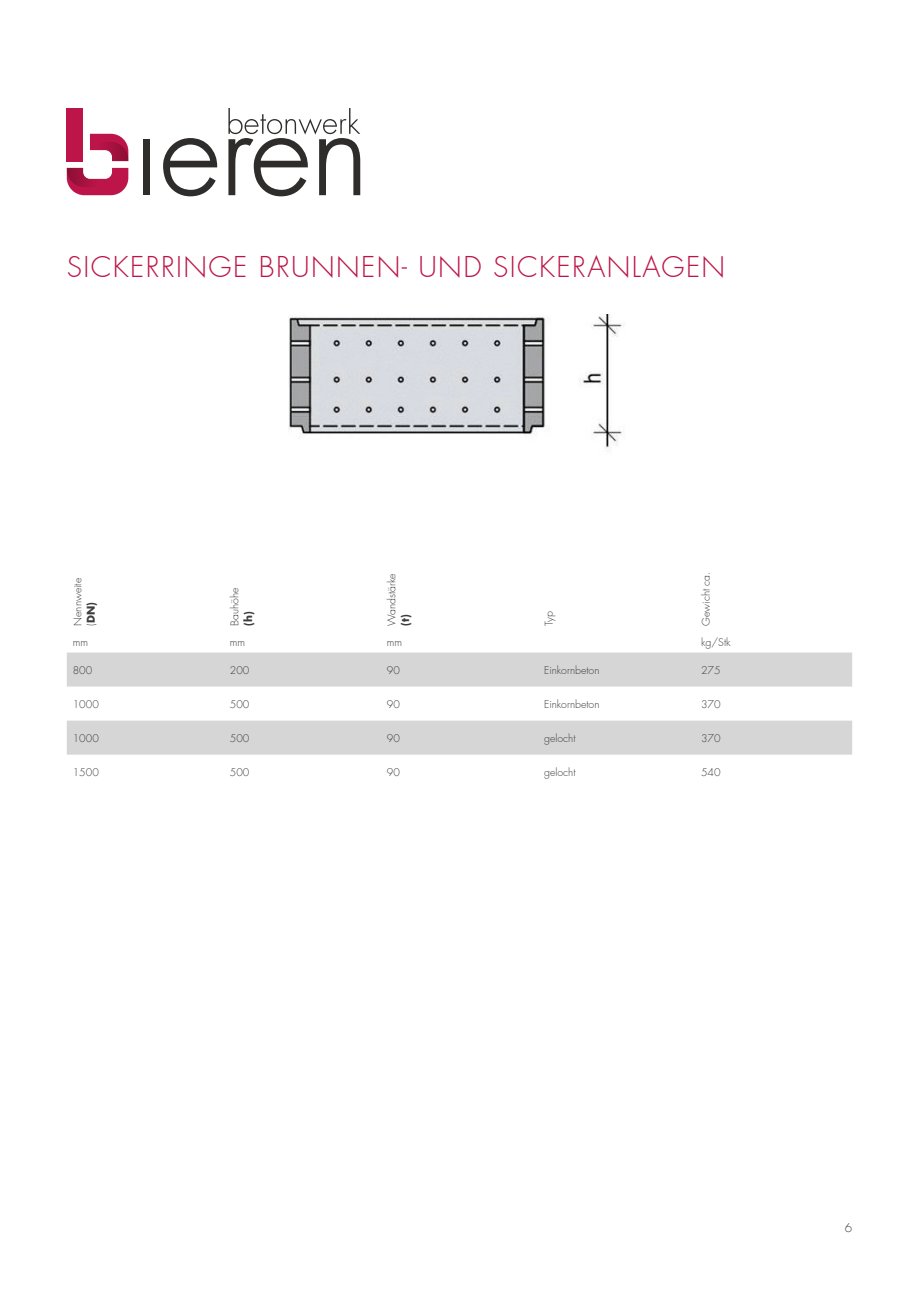
<style>
.page{position:relative;width:919px;height:1289px;background:#fff}
.page>*{position:absolute;margin:0;border:0;box-sizing:border-box;transform-origin:0 0}
.Headlines{font:300 28.05px "Futura LT Pro";letter-spacing:.05em;color:#bd1549}
.t1{font:300 12px "Futura LT Pro";color:#3d3d3c}
.Fließtext{font:300 10.5px/13.5px "Futura LT Pro";color:#3d3d3c}
.Fließtext-2{font:700 10.5px "Futura LT Pro";color:#3d3d3c}
.s1{font-weight:700}
</style>
<div class="page">
<div style="left:67px;top:108px;width:16px;height:53px;background:#bd1549"></div>
<div style="left:143px;top:139px;width:7px;height:56px;background:#2e2d2c"></div>
<svg style="left:163px;top:138px;width:54px;height:58px"></svg>
<svg style="left:228px;top:108px;width:132px;height:88px"></svg>
<svg style="left:67px;top:168px;width:61px;height:27px"></svg>
<svg style="left:90px;top:134px;width:38px;height:27px"></svg>
<img style="left:288px;top:315px;width:337px;height:138px">
<svg style="left:67px;top:652px;width:785px;height:102px;fill:#d6d6d6"></svg>
<p class="Headlines" style="left:67px;top:249px;width:660px">SICKERRINGE BRUNNEN- UND SICKERANLAGEN</p>
<p class="Fließtext" style="left:71px;top:625px;width:49px;rotate:-90deg">Nennweite (<span class="s1">DN)</span></p>
<p class="Fließtext" style="left:228px;top:625px;width:40px;rotate:-90deg">Bauhöhe</p>
<p class="Fließtext-2" style="left:240px;top:625px;width:16px;rotate:-90deg">(h)</p>
<p class="Fließtext" style="left:385px;top:625px;width:54px;rotate:-90deg">Wandstärke</p>
<p class="Fließtext-2" style="left:397px;top:625px;width:13px;rotate:-90deg">(t)</p>
<p class="Fließtext" style="left:542px;top:625px;width:16px;rotate:-90deg">Typ</p>
<p class="Fließtext" style="left:699px;top:625px;width:56px;rotate:-90deg">Gewicht ca.</p>
<p class="Fließtext" style="left:73px;top:636px;width:17px">mm</p>
<p class="Fließtext" style="left:230px;top:636px;width:17px">mm</p>
<p class="Fließtext" style="left:387px;top:636px;width:17px">mm</p>
<p class="Fließtext" style="left:701px;top:636px;width:31px">kg/Stk</p>
<p class="Fließtext" style="left:73px;top:663px;width:21px">800</p>
<p class="Fließtext" style="left:230px;top:663px;width:21px">200</p>
<p class="Fließtext" style="left:387px;top:663px;width:15px">90</p>
<p class="Fließtext" style="left:544px;top:663px;width:57px">Einkornbeton</p>
<p class="Fließtext" style="left:701px;top:663px;width:21px">275</p>
<p class="Fließtext" style="left:73px;top:697px;width:28px">1000</p>
<p class="Fließtext" style="left:230px;top:697px;width:21px">500</p>
<p class="Fließtext" style="left:387px;top:697px;width:15px">90</p>
<p class="Fließtext" style="left:544px;top:697px;width:57px">Einkornbeton</p>
<p class="Fließtext" style="left:701px;top:697px;width:21px">370</p>
<p class="Fließtext" style="left:73px;top:731px;width:28px">1000</p>
<p class="Fließtext" style="left:230px;top:731px;width:21px">500</p>
<p class="Fließtext" style="left:387px;top:731px;width:15px">90</p>
<p class="Fließtext" style="left:544px;top:731px;width:33px">gelocht</p>
<p class="Fließtext" style="left:701px;top:731px;width:21px">370</p>
<p class="Fließtext" style="left:73px;top:765px;width:28px">1500</p>
<p class="Fließtext" style="left:230px;top:765px;width:21px">500</p>
<p class="Fließtext" style="left:387px;top:765px;width:15px">90</p>
<p class="Fließtext" style="left:544px;top:765px;width:33px">gelocht</p>
<p class="Fließtext" style="left:701px;top:765px;width:21px">540</p>
<p class="t1" style="left:844px;top:1219px;width:9px">6</p>
</div>
